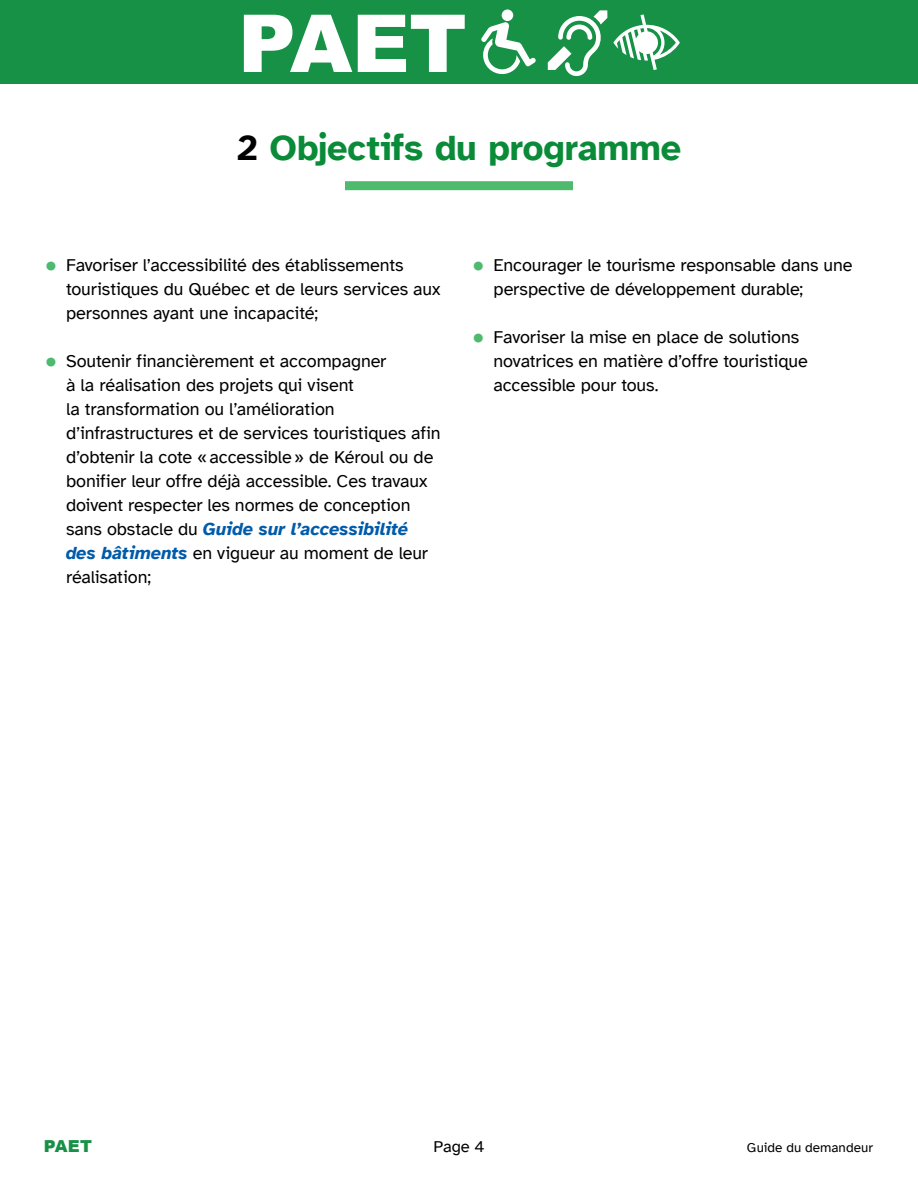
<style>
.page{position:relative;width:918px;height:1188px;background:#fff}
.page>*{position:absolute;margin:0;border:0;box-sizing:border-box;transform-origin:0 0}
.t1{font:900 79.95px "Arial";color:#fff}
.t2{font:700 36px "Atkinson Hyperlegible";letter-spacing:-.005em;color:#0a8b38}
.t3{font:18px/24px "Atkinson Hyperlegible";letter-spacing:-.005em;color:#000}
.t4{font:16.5px "Atkinson Hyperlegible";color:#000}
.t5{font:900 16.5px "Arial";color:#169146}
.t6{font:13.5px "Atkinson Hyperlegible";letter-spacing:.005em;color:#000}
.s1{color:#000}
.s2{font-size:27px;color:#4dba6d}
.s3{font-weight:700;font-style:italic;color:#005baa}
</style>
<div class="page">
<div style="left:0;top:0;width:918px;height:84px;background:#169146"></div>
<div style="left:502px;top:9px;width:11px;height:12px;background:#fff;border-radius:50%"></div>
<svg style="left:481px;top:22px;width:55px;height:52px"></svg>
<svg style="left:548px;top:10px;width:59px;height:66px"></svg>
<svg style="left:613px;top:14px;width:67px;height:56px"></svg>
<div style="left:345px;top:181px;width:228px;height:9px;background:#4dba6d"></div>
<h1 class="t1" style="left:238px;top:-15px;width:230px">PAET</h1>
<h2 class="t2" style="left:237px;top:127px;width:446px"><span class="s1">2</span> Objectifs du programme</h2>
<p class="t3" style="left:66px;top:253px;width:376px;text-indent:-21px"><span class="s2">•</span> Favoriser l’accessibilité des établissements touristiques du Québec et de leurs services aux personnes ayant une incapacité;</p>
<p class="t3" style="left:66px;top:349px;width:376px;text-indent:-21px"><span class="s2">•</span> Soutenir financièrement et accompagner<br>à la réalisation des projets qui visent<br>la transformation ou l’amélioration d’infrastructures et de services touristiques afin d’obtenir la cote «accessible» de Kéroul ou de bonifier leur offre déjà accessible. Ces travaux doivent respecter les normes de conception sans obstacle du <span class="s3">Guide sur l’accessibilité des bâtiments</span> en vigueur au moment de leur réalisation;</p>
<p class="t3" style="left:494px;top:253px;width:360px;text-indent:-21px"><span class="s2">•</span> Encourager le tourisme responsable dans une perspective de développement durable;</p>
<p class="t3" style="left:494px;top:325px;width:316px;text-indent:-21px"><span class="s2">•</span> Favoriser la mise en place de solutions novatrices en matière d’offre touristique accessible pour tous.</p>
<p class="t5" style="left:44px;top:1134px;width:50px">PAET</p>
<p class="t4" style="left:433px;top:1137px;width:53px">Page 4</p>
<p class="t6" style="left:747px;top:1140px;width:128px">Guide du demandeur</p>
</div>
